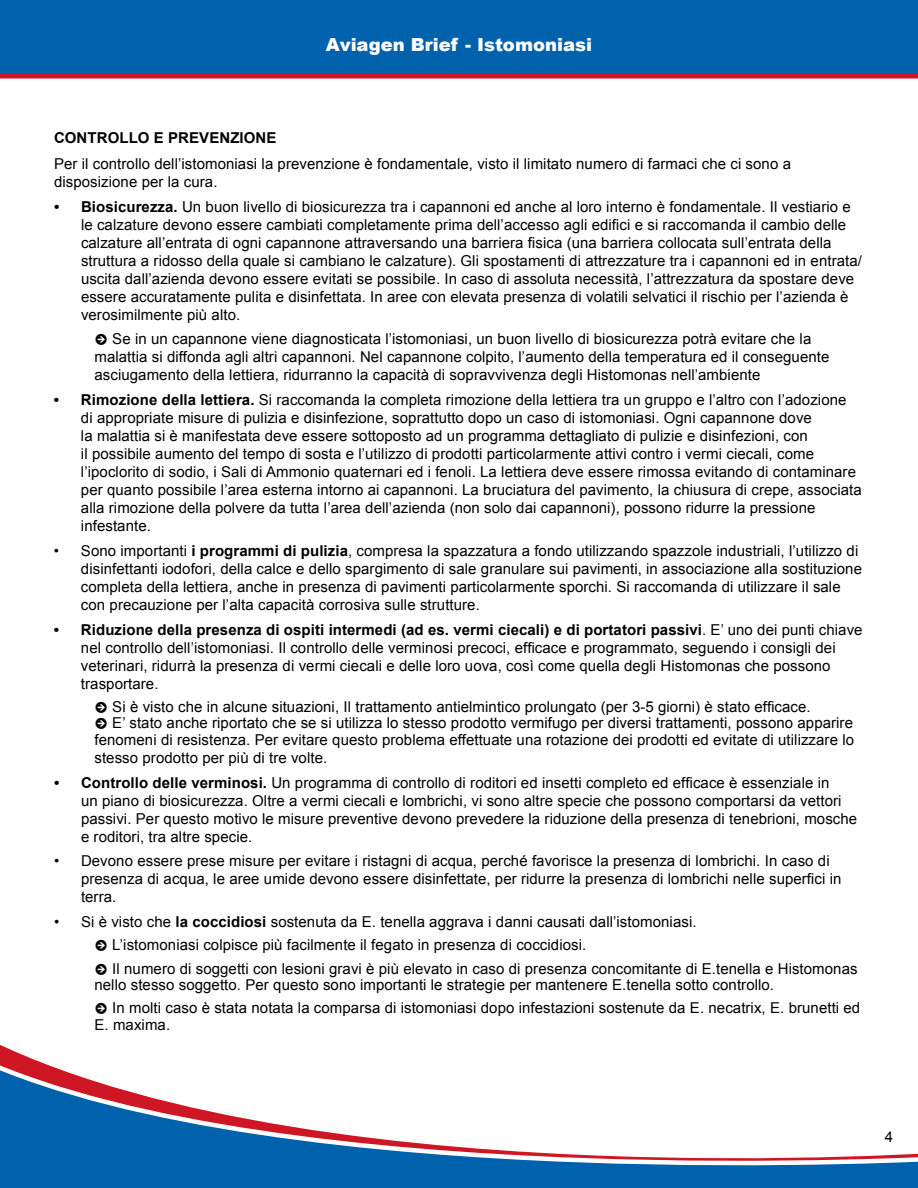
<style>
.page{position:relative;width:918px;height:1188px;background:#fff}
.page>*{position:absolute;margin:0;border:0;box-sizing:border-box;transform-origin:0 0}
.t1{font:900 18px "Arial";color:#fff}
.t2{font:15px/18px "Arial";letter-spacing:.005em;color:#000}
.t3{font:700 15px "Arial";letter-spacing:.005em;color:#000}
.s1{font-weight:700}
.s2{font-family:"Mercury Text G1"}
</style>
<div class="page">
<svg style="left:0;top:1051px;width:918px;height:137px"></svg>
<div style="left:0;top:0;width:918px;height:79px;background:#0061ad"></div>
<p class="t1" style="left:326px;top:31px;width:268px">Aviagen Brief - Istomoniasi</p>
<p class="t3" style="left:54px;top:128px;width:224px">CONTROLLO E PREVENZIONE</p>
<p class="t2" style="left:54px;top:155px;width:739px">Per il controllo dell’istomoniasi la prevenzione è fondamentale, visto il limitato numero di farmaci che ci sono a disposizione per la cura.</p>
<p class="t2" style="left:81px;top:198px;width:783px;text-indent:-27px"><span class="s1">• Biosicurezza.</span> Un buon livello di biosicurezza tra i capannoni ed anche al loro interno è fondamentale. Il vestiario e le calzature devono essere cambiati completamente prima dell’accesso agli edifici e si raccomanda il cambio delle calzature all’entrata di ogni capannone attraversando una barriera fisica (una barriera collocata sull’entrata della struttura a ridosso della quale si cambiano le calzature). Gli spostamenti di attrezzature tra i capannoni ed in entrata/ uscita dall’azienda devono essere evitati se possibile. In caso di assoluta necessità, l’attrezzatura da spostare deve essere accuratamente pulita e disinfettata. In aree con elevata presenza di volatili selvatici il rischio per l’azienda è verosimilmente più alto.</p>
<p class="t2" style="left:94px;top:330px;width:736px"><span class="s2">•</span> Se in un capannone viene diagnosticata l’istomoniasi, un buon livello di biosicurezza potrà evitare che la malattia si diffonda agli altri capannoni. Nel capannone colpito, l’aumento della temperatura ed il conseguente asciugamento della lettiera, ridurranno la capacità di sopravvivenza degli Histomonas nell’ambiente</p>
<p class="t2" style="left:81px;top:391px;width:782px;text-indent:-27px"><span class="s1">• Rimozione della lettiera.</span> Si raccomanda la completa rimozione della lettiera tra un gruppo e l’altro con l’adozione di appropriate misure di pulizia e disinfezione, soprattutto dopo un caso di istomoniasi. Ogni capannone dove<br>la malattia si è manifestata deve essere sottoposto ad un programma dettagliato di pulizie e disinfezioni, con<br>il possibile aumento del tempo di sosta e l’utilizzo di prodotti particolarmente attivi contro i vermi ciecali, come l’ipoclorito di sodio, i Sali di Ammonio quaternari ed i fenoli. La lettiera deve essere rimossa evitando di contaminare per quanto possibile l’area esterna intorno ai capannoni. La bruciatura del pavimento, la chiusura di crepe, associata alla rimozione della polvere da tutta l’area dell’azienda (non solo dai capannoni), possono ridurre la pressione infestante.</p>
<p class="t2" style="left:81px;top:542px;width:783px;text-indent:-27px">• Sono importanti <span class="s1">i programmi di pulizia</span>, compresa la spazzatura a fondo utilizzando spazzole industriali, l’utilizzo di disinfettanti iodofori, della calce e dello spargimento di sale granulare sui pavimenti, in associazione alla sostituzione completa della lettiera, anche in presenza di pavimenti particolarmente sporchi. Si raccomanda di utilizzare il sale con precauzione per l’alta capacità corrosiva sulle strutture.</p>
<p class="t2" style="left:81px;top:621px;width:783px;text-indent:-27px"><span class="s1">• Riduzione della presenza di ospiti intermedi (ad es. vermi ciecali) e di portatori passivi</span>. E’ uno dei punti chiave nel controllo dell’istomoniasi. Il controllo delle verminosi precoci, efficace e programmato, seguendo i consigli dei veterinari, ridurrà la presenza di vermi ciecali e delle loro uova, così come quella degli Histomonas che possono trasportare.</p>
<p class="t2" style="left:94px;top:698px;width:718px"><span class="s2">•</span> Si è visto che in alcune situazioni, Il trattamento antielmintico prolungato (per 3-5 giorni) è stato efficace.</p>
<p class="t2" style="left:95px;top:715px;width:761px;line-height:16.5px"><span class="s2">•</span> E’ stato anche riportato che se si utilizza lo stesso prodotto vermifugo per diversi trattamenti, possono apparire fenomeni di resistenza. Per evitare questo problema effettuate una rotazione dei prodotti ed evitate di utilizzare lo</p>
<p class="t2" style="left:95px;top:749px;width:234px">stesso prodotto per più di tre volte.</p>
<p class="t2" style="left:81px;top:774px;width:778px;text-indent:-27px"><span class="s1">• Controllo delle verminosi.</span> Un programma di controllo di roditori ed insetti completo ed efficace è essenziale in<br>un piano di biosicurezza. Oltre a vermi ciecali e lombrichi, vi sono altre specie che possono comportarsi da vettori passivi. Per questo motivo le misure preventive devono prevedere la riduzione della presenza di tenebrioni, mosche e roditori, tra altre specie.</p>
<p class="t2" style="left:81px;top:852px;width:762px;text-indent:-27px">• Devono essere prese misure per evitare i ristagni di acqua, perché favorisce la presenza di lombrichi. In caso di presenza di acqua, le aree umide devono essere disinfettate, per ridurre la presenza di lombrichi nelle superfici in terra.</p>
<p class="t2" style="left:54px;top:913px;width:644px">• Si è visto che <span class="s1">la coccidiosi</span> sostenuta da E. tenella aggrava i danni causati dall’istomoniasi.</p>
<p class="t2" style="left:94px;top:936px;width:493px"><span class="s2">•</span> L’istomoniasi colpisce più facilmente il fegato in presenza di coccidiosi.</p>
<p class="t2" style="left:94px;top:960px;width:765px;line-height:16.5px"><span class="s2">•</span> Il numero di soggetti con lesioni gravi è più elevato in caso di presenza concomitante di E.tenella e Histomonas nello stesso soggetto. Per questo sono importanti le strategie per mantenere E.tenella sotto controllo.</p>
<p class="t2" style="left:94px;top:1000px;width:767px;line-height:16.5px"><span class="s2">•</span> In molti caso è stata notata la comparsa di istomoniasi dopo infestazioni sostenute da E. necatrix, E. brunetti ed<br>E. maxima.</p>
<p class="t2" style="left:885px;top:1128px;width:10px">4</p>
</div>
